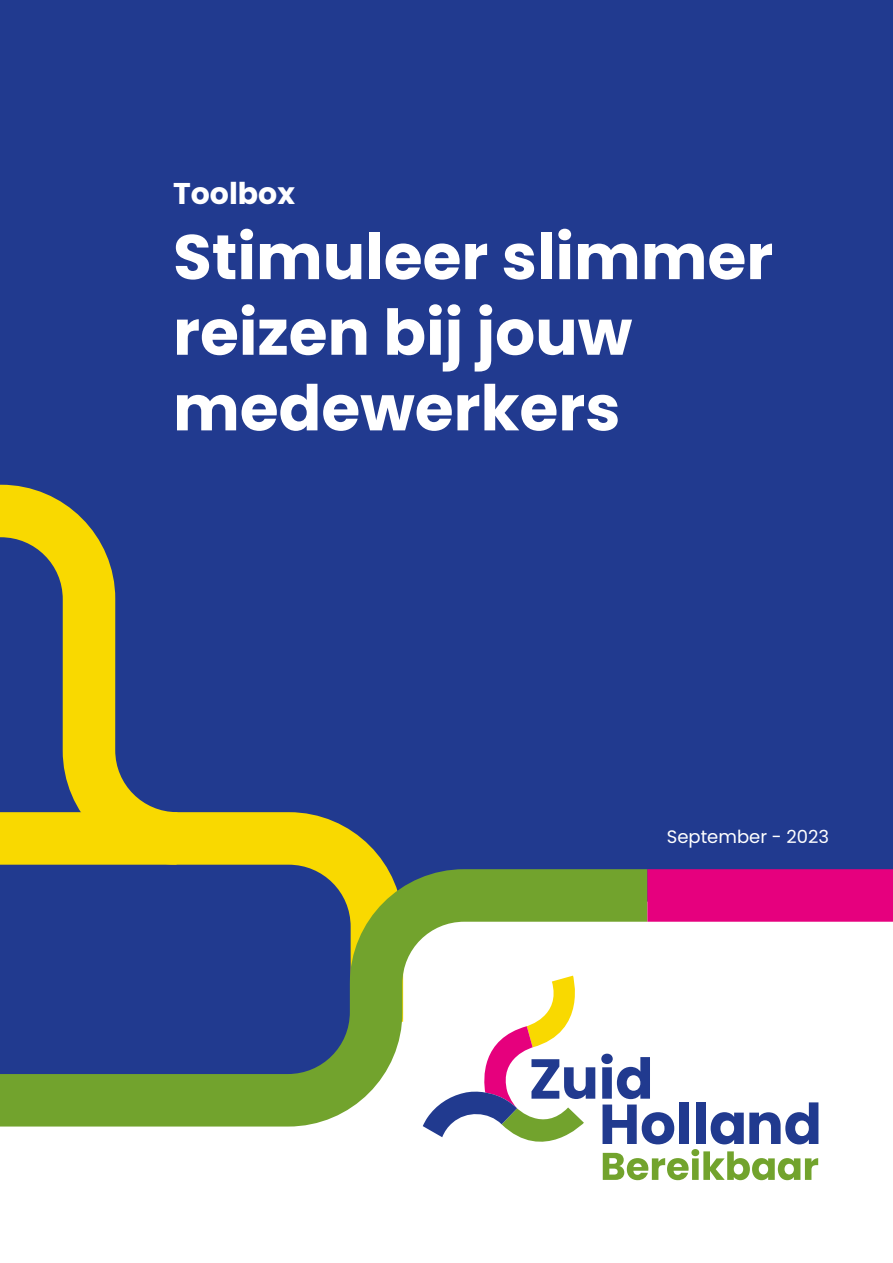
<style>
.page{position:relative;width:893px;height:1263px;background:#fff}
.page>*{position:absolute;margin:0;border:0;box-sizing:border-box;transform-origin:0 0}
.t1{font:700 63px/75.6px "Poppins";color:#fff}
.t2{font:700 30px "Poppins";color:#fff}
.t3{font:18px "Poppins";color:#fff}
</style>
<div class="page">
<div style="left:0;top:0;width:893px;height:869px;background:#213a8f"></div>
<svg style="left:230px;top:786px;width:199px;height:57px"></svg>
<svg style="left:0;top:458px;width:230px;height:385px"></svg>
<svg style="left:0;top:843px;width:700px;height:284px"></svg>
<div style="left:647px;top:869px;width:246px;height:53px;background:#e6007e"></div>
<svg style="left:601px;top:1054px;width:217px;height:126px"></svg>
<svg style="left:423px;top:976px;width:172px;height:166px"></svg>
<h1 class="t2" style="left:173px;top:176px;width:123px">Toolbox</h1>
<h1 class="t1" style="left:173px;top:220px;width:602px">Stimuleer slimmer reizen bij jouw medewerkers</h1>
<p class="t3" style="left:667px;top:826px;width:164px">September - 2023</p>
</div>
